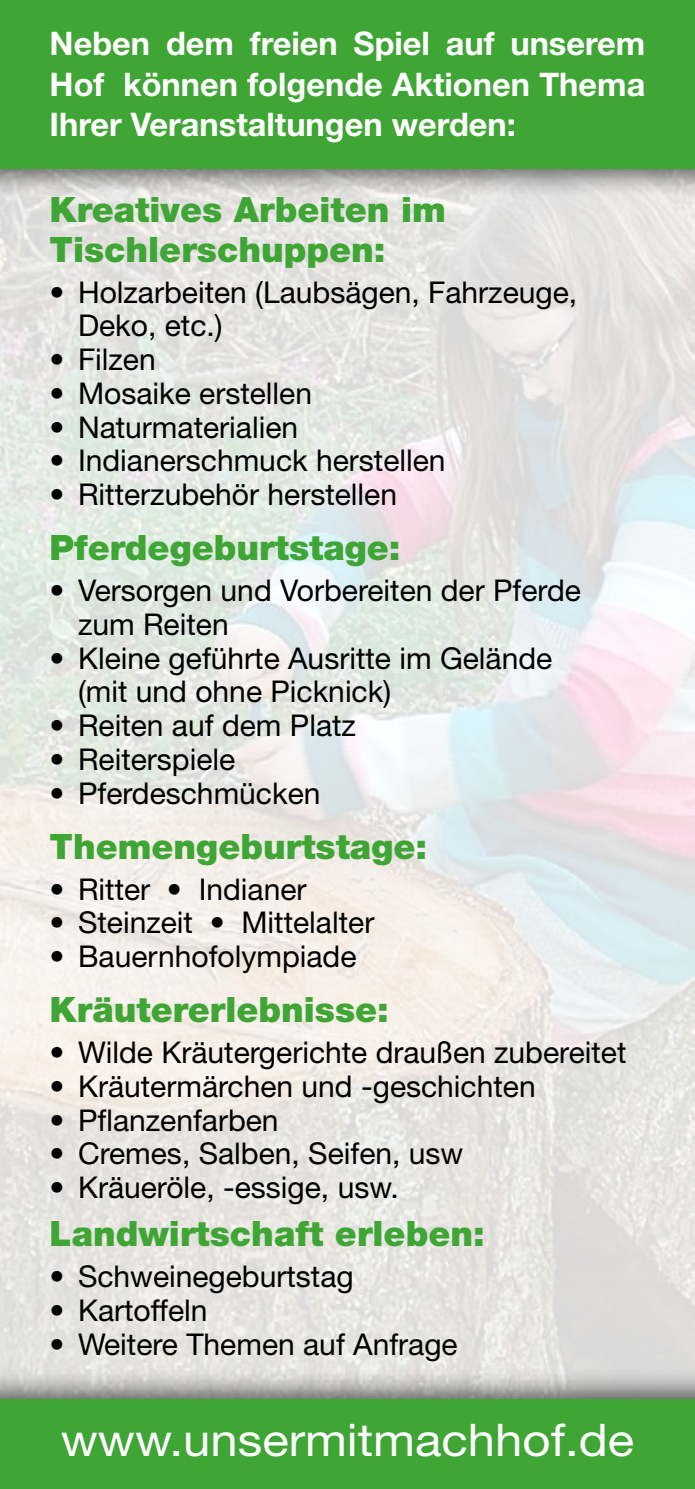
<style>
.page{position:relative;width:695px;height:1489px;background:#fff}
.page>*{position:absolute;margin:0;border:0;box-sizing:border-box;transform-origin:0 0}
.t1{font:45px "Helvetica Neue LT Std";color:#fff;scale:1.09 1}
.t2{font:900 35px/40px "Helvetica Neue LT Std";color:#3fa535}
.t3{font:700 32.5px/40px "Helvetica Neue LT Std";color:#fff;text-align:justify}
.t4{font:30px/33.8px "Helvetica Neue LT Std";color:#000}
</style>
<div class="page">
<img style="left:0;top:199px;width:694px;height:1168px">
<div style="left:0;top:0;width:694px;height:199px;background:#000;opacity:.6"></div>
<div style="left:0;top:0;width:694px;height:168px;background:#3fa535"></div>
<div style="left:0;top:1367px;width:694px;height:121px;background:#000;opacity:.6"></div>
<div style="left:0;top:1398px;width:694px;height:90px;background:#3fa535"></div>
<p class="t3" style="left:50px;top:23px;width:597px">Neben dem freien Spiel auf unserem Hof können folgende Aktionen Thema Ihrer Veranstaltungen werden:</p>
<p class="t2" style="left:50px;top:189px;width:398px">Kreatives Arbeiten im<br>Tischlerschuppen:</p>
<p class="t4" style="left:78px;top:275px;width:500px;text-indent:-28px">• Holzarbeiten (Laubsägen, Fahrzeuge,<br>Deko, etc.)</p>
<p class="t4" style="left:50px;top:342px;width:108px">• Filzen</p>
<p class="t4" style="left:50px;top:376px;width:264px">• Mosaike erstellen</p>
<p class="t4" style="left:50px;top:410px;width:250px">• Naturmaterialien</p>
<p class="t4" style="left:50px;top:443px;width:397px">• Indianerschmuck herstellen</p>
<p class="t4" style="left:50px;top:477px;width:349px">• Ritterzubehör herstellen</p>
<p class="t2" style="left:50px;top:527px;width:352px">Pferdegeburtstage:</p>
<p class="t4" style="left:78px;top:573px;width:504px;text-indent:-28px">• Versorgen und Vorbereiten der Pferde zum Reiten</p>
<p class="t4" style="left:78px;top:640px;width:475px;text-indent:-28px">• Kleine geführte Ausritte im Gelände (mit und ohne Picknick)</p>
<p class="t4" style="left:50px;top:708px;width:308px">• Reiten auf dem Platz</p>
<p class="t4" style="left:50px;top:742px;width:187px">• Reiterspiele</p>
<p class="t4" style="left:50px;top:775px;width:272px">• Pferdeschmücken</p>
<p class="t2" style="left:50px;top:826px;width:379px">Themengeburtstage:</p>
<p class="t4" style="left:50px;top:871px;width:258px">• Ritter • Indianer</p>
<p class="t4" style="left:50px;top:905px;width:326px">• Steinzeit • Mittelalter</p>
<p class="t4" style="left:50px;top:939px;width:308px">• Bauernhofolympiade</p>
<p class="t2" style="left:50px;top:989px;width:341px">Kräutererlebnisse:</p>
<p class="t4" style="left:50px;top:1035px;width:578px">• Wilde Kräutergerichte draußen zubereitet</p>
<p class="t4" style="left:50px;top:1068px;width:487px">• Kräutermärchen und -geschichten</p>
<p class="t4" style="left:50px;top:1102px;width:230px">• Pflanzenfarben</p>
<p class="t4" style="left:50px;top:1136px;width:415px">• Cremes, Salben, Seifen, usw</p>
<p class="t4" style="left:50px;top:1170px;width:350px">• Kräueröle, -essige, usw.</p>
<p class="t2" style="left:50px;top:1213px;width:436px">Landwirtschaft erleben:</p>
<p class="t4" style="left:50px;top:1258px;width:305px">• Schweinegeburtstag</p>
<p class="t4" style="left:50px;top:1292px;width:159px">• Kartoffeln</p>
<p class="t4" style="left:50px;top:1326px;width:409px">• Weitere Themen auf Anfrage</p>
<h1 class="t1" style="left:61px;top:1412px;width:527px">www.unsermitmachhof.de</h1>
</div>
